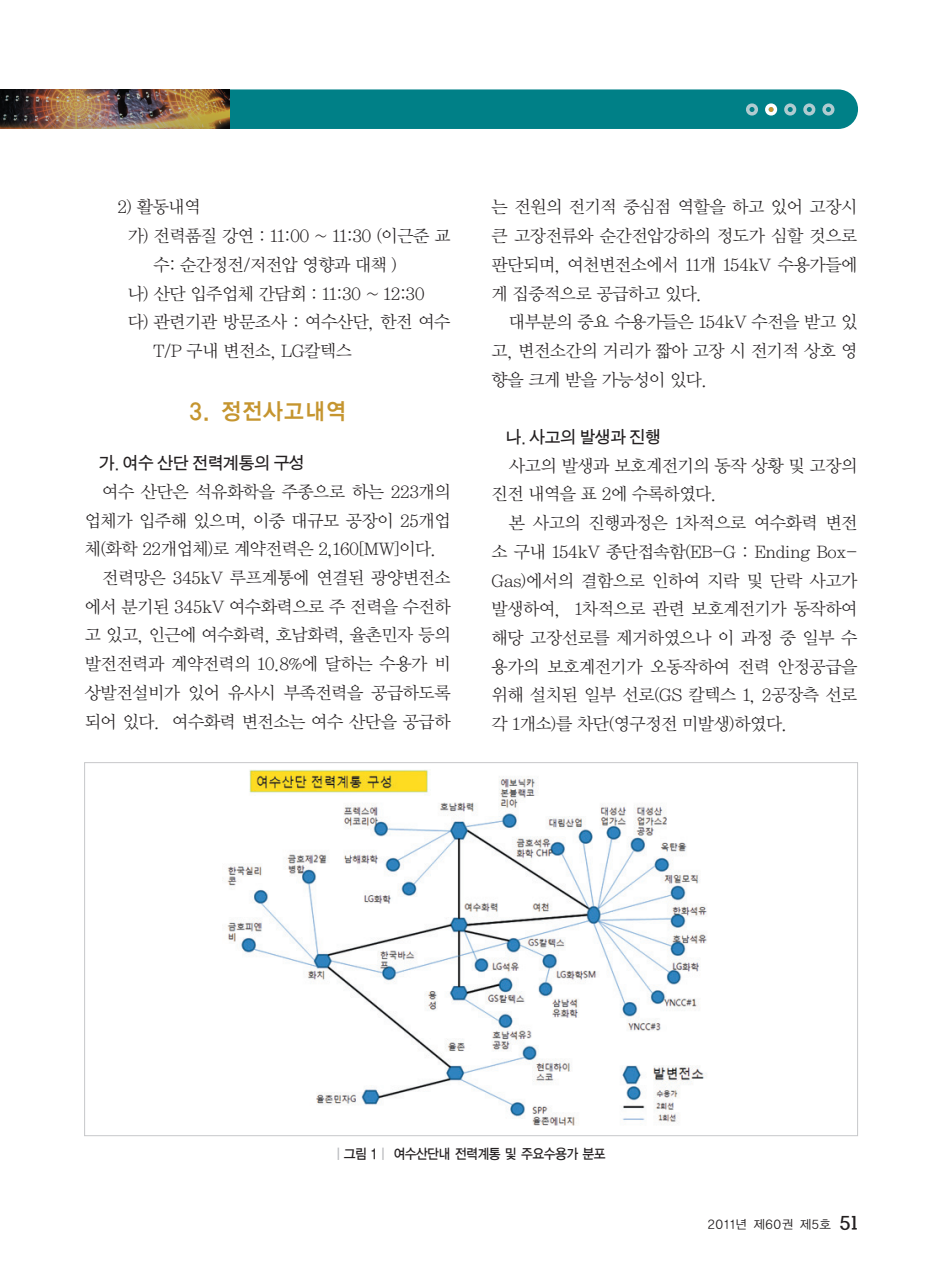
<style>
.page{position:relative;width:931px;height:1274px;background:#fff}
.page>*{position:absolute;margin:0;border:0;box-sizing:border-box;transform-origin:0 0}
.t1{font:22.75px "YGO14";letter-spacing:-.01em;color:#c5952f;scale:.93 1}
.t2{font:17.5px/28.7px "Y Mj O12";letter-spacing:-.095em;color:#231f20;text-align:justify}
.t3{font:17.5px "Sand Tg";letter-spacing:-.025em;color:#231f20}
.t4{font:14px "YGO13";letter-spacing:-.105em;color:#231f20;scale:.9 1}
.t5{font:12.25px "YGO12";letter-spacing:-.01em;color:#231f20}
.s1{color:#bcbdc0}
.s2{font-family:"Soma M";font-size:17.5px}
</style>
<div class="page">
<div style="left:146px;top:89px;width:712px;height:40px;background:#008087;border-radius:20px"></div>
<div style="left:822px;top:103px;width:12px;height:13px;border:4px solid #b0cbd0;border-radius:50%"></div>
<div style="left:803px;top:103px;width:12px;height:13px;border:4px solid #b0cbd0;border-radius:50%"></div>
<div style="left:784px;top:103px;width:12px;height:13px;border:4px solid #b0cbd0;border-radius:50%"></div>
<div style="left:765px;top:103px;width:12px;height:13px;border:4px solid #fff;border-radius:50%"></div>
<div style="left:746px;top:103px;width:12px;height:13px;border:4px solid #b0cbd0;border-radius:50%"></div>
<img style="left:1px;top:89px;width:228px;height:40px">
<img style="left:227px;top:770px;width:480px;height:356px">
<p class="t2" style="left:117px;top:194px;width:86px">2) 활동내역</p>
<p class="t2" style="left:127px;top:223px;width:326px">가) 전력품질 강연 : 11:00 ~ 11:30 (이근준 교</p>
<p class="t2" style="left:153px;top:251px;width:246px">수: 순간정전/저전압 영향과 대책 )</p>
<p class="t2" style="left:127px;top:280px;width:300px">나) 산단 입주업체 간담회 : 11:30 ~ 12:30</p>
<p class="t2" style="left:127px;top:309px;width:325px">다) 관련기관 방문조사 : 여수산단, 한전 여수</p>
<p class="t2" style="left:153px;top:337px;width:201px">T/P 구내 변전소, LG칼텍스</p>
<h1 class="t1" style="left:189px;top:400px;width:171px">3. 정전사고내역</h1>
<p class="t3" style="left:99px;top:455px;width:207px">가. 여수 산단 전력계통의 구성</p>
<p class="t2" style="left:102px;top:478px;width:351px">여수 산단은 석유화학을 주종으로 하는 223개의</p>
<p class="t2" style="left:84px;top:507px;width:369px">업체가 입주해 있으며, 이중 대규모 공장이 25개업</p>
<p class="t2" style="left:84px;top:536px;width:355px">체(화학 22개업체)로 계약전력은 2,160[MW]이다.</p>
<p class="t2" style="left:102px;top:565px;width:351px">전력망은 345kV 루프계통에 연결된 광양변전소</p>
<p class="t2" style="left:84px;top:593px;width:369px">에서 분기된 345kV 여수화력으로 주 전력을 수전하</p>
<p class="t2" style="left:84px;top:622px;width:369px">고 있고, 인근에 여수화력, 호남화력, 율촌민자 등의</p>
<p class="t2" style="left:84px;top:651px;width:369px">발전전력과 계약전력의 10.8%에 달하는 수용가 비</p>
<p class="t2" style="left:84px;top:679px;width:369px">상발전설비가 있어 유사시 부족전력을 공급하도록</p>
<p class="t2" style="left:84px;top:708px;width:369px">되어 있다. 여수화력 변전소는 여수 산단을 공급하</p>
<p class="t2" style="left:491px;top:194px;width:369px">는 전원의 전기적 중심점 역할을 하고 있어 고장시 큰 고장전류와 순간전압강하의 정도가 심할 것으로 판단되며, 여천변전소에서 11개 154kV 수용가들에 게 집중적으로 공급하고 있다.</p>
<p class="t2" style="left:491px;top:309px;width:369px;text-indent:17px">대부분의 중요 수용가들은 154kV 수전을 받고 있 고, 변전소간의 거리가 짧아 고장 시 전기적 상호 영 향을 크게 받을 가능성이 있다.</p>
<p class="t3" style="left:506px;top:429px;width:157px">나. 사고의 발생과 진행</p>
<p class="t2" style="left:491px;top:452px;width:369px;text-indent:17px">사고의 발생과 보호계전기의 동작 상황 및 고장의 진전 내역을 표 2에 수록하였다.</p>
<p class="t2" style="left:491px;top:510px;width:369px;text-indent:17px">본 사고의 진행과정은 1차적으로 여수화력 변전 소 구내 154kV 종단접속함(EB-G : Ending Box-Gas)에서의 결함으로 인하여 지락 및 단락 사고가 발생하여, 1차적으로 관련 보호계전기가 동작하여 해당 고장선로를 제거하였으나 이 과정 중 일부 수 용가의 보호계전기가 오동작하여 전력 안정공급을 위해 설치된 일부 선로(GS 칼텍스 1, 2공장측 선로 각 1개소)를 차단(영구정전 미발생)하였다.</p>
<p class="t4" style="left:332px;top:1148px;width:306px"><span class="s1">ㅣ</span>그림 1<span class="s1">ㅣ</span> 여수산단내 전력계통 및 주요수용가 분포</p>
<p class="t5" style="left:707px;top:1219px;width:152px">2011년 제60권 제5호 <span class="s2">51</span></p>
</div>
